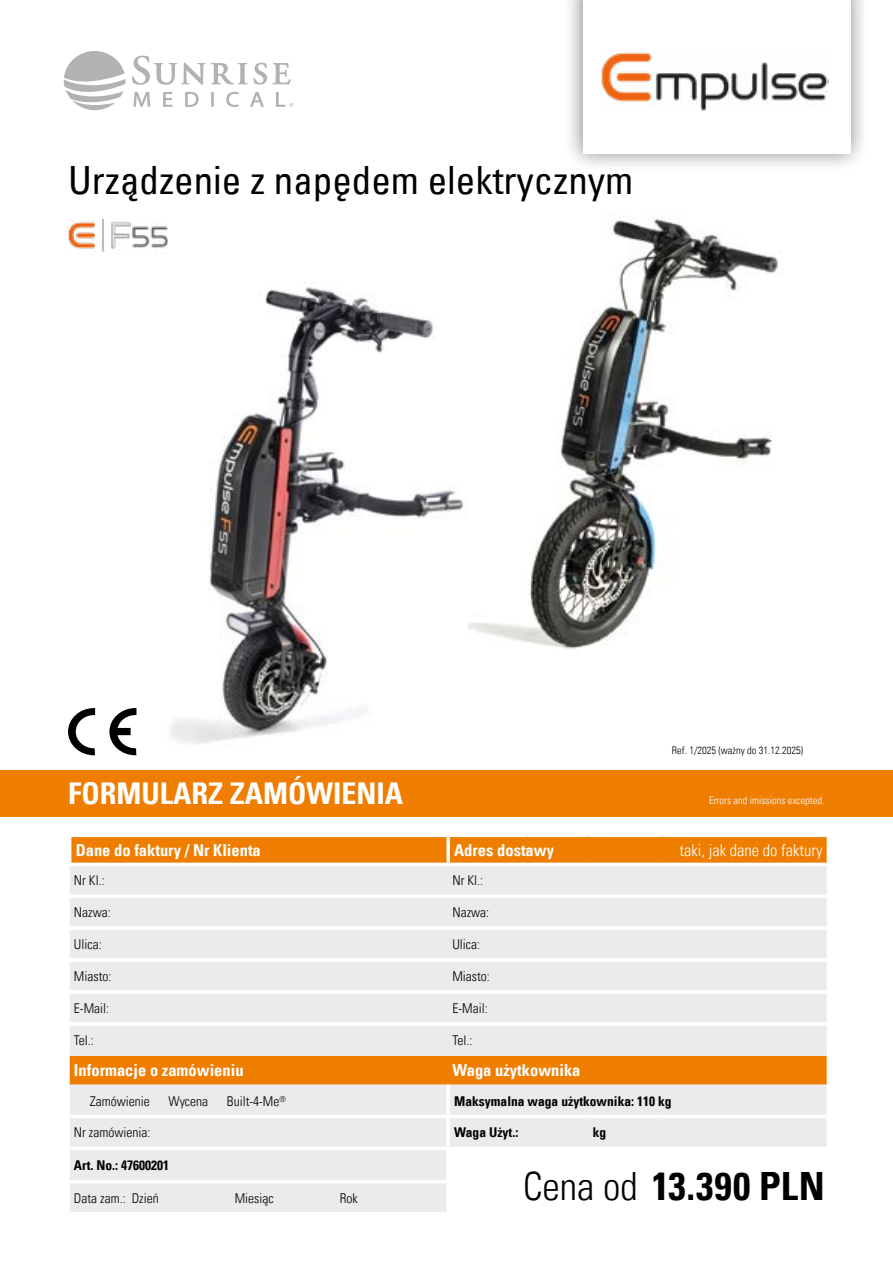
<style>
.page{position:relative;width:893px;height:1263px;background:#fff}
.page>*{position:absolute;margin:0;border:0;box-sizing:border-box;transform-origin:0 0}
.t1{font:condensed 39px "Univers Com 57";color:#000}
.t2{font:39px "Univers Com 67 Bold Cond";letter-spacing:.02em;color:#000}
.t3{font:30px "Univers Com 67 Bold Cond";color:#fff}
.t4{font:16.5px "Univers Com 67 Bold Cond";color:#fff}
.t5{font:16.5px "Univers Com 47 Light Cond";color:#fff}
.t6{font:13.5px "Univers Com 47 Light Cond";color:#000}
.t7{font:13.5px "Univers Com 67 Bold Cond";color:#000}
.t8{font:10.5px "Univers Com 47 Light Cond";color:#000}
.t9{font:10.5px "Univers Com 47 Light Cond";color:#fff}
.s1{font-family:"Univers Com 47 Light Cond"}
</style>
<div class="page">
<svg style="left:68px;top:708px;width:27px;height:47px"></svg>
<svg style="left:109px;top:708px;width:27px;height:47px"></svg>
<div style="left:563px;top:0;width:308px;height:173px;background:#000;opacity:.5"></div>
<div style="left:583px;top:0;width:267px;height:153px;background:#fff"></div>
<svg style="left:64px;top:51px;width:61px;height:59px"></svg>
<svg style="left:132px;top:56px;width:135px;height:29px"></svg>
<svg style="left:273px;top:63px;width:18px;height:21px"></svg>
<svg style="left:133px;top:92px;width:17px;height:15px"></svg>
<svg style="left:163px;top:92px;width:10px;height:15px"></svg>
<svg style="left:185px;top:92px;width:14px;height:15px"></svg>
<svg style="left:211px;top:92px;width:3px;height:15px"></svg>
<svg style="left:226px;top:92px;width:13px;height:15px"></svg>
<svg style="left:250px;top:92px;width:14px;height:15px"></svg>
<svg style="left:276px;top:92px;width:17px;height:15px"></svg>
<svg style="left:71px;top:837px;width:756px;height:26px;background:#ef7f04"></svg>
<svg style="left:70px;top:866px;width:757px;height:346px;background:#ebe0d4"></svg>
<div style="left:448px;top:1148px;width:379px;height:65px;background:#fff"></div>
<hr style="left:446px;top:1183px;width:4px;height:29px;background:#fff">
<hr style="left:505px;top:894px;width:22px;height:4px;background:#fff">
<hr style="left:527px;top:894px;width:61px;height:4px;background:#fff">
<hr style="left:588px;top:894px;width:75px;height:4px;background:#fff">
<hr style="left:663px;top:894px;width:164px;height:4px;background:#fff">
<hr style="left:505px;top:926px;width:22px;height:4px;background:#fff">
<hr style="left:527px;top:926px;width:61px;height:4px;background:#fff">
<hr style="left:588px;top:926px;width:75px;height:4px;background:#fff">
<hr style="left:663px;top:926px;width:164px;height:4px;background:#fff">
<hr style="left:505px;top:958px;width:22px;height:4px;background:#fff">
<hr style="left:527px;top:958px;width:61px;height:4px;background:#fff">
<hr style="left:588px;top:958px;width:75px;height:4px;background:#fff">
<hr style="left:663px;top:958px;width:164px;height:4px;background:#fff">
<hr style="left:505px;top:990px;width:22px;height:3px;background:#fff">
<hr style="left:527px;top:990px;width:61px;height:3px;background:#fff">
<hr style="left:588px;top:990px;width:75px;height:3px;background:#fff">
<hr style="left:663px;top:990px;width:164px;height:3px;background:#fff">
<hr style="left:505px;top:1022px;width:22px;height:3px;background:#fff">
<hr style="left:527px;top:1022px;width:61px;height:3px;background:#fff">
<hr style="left:588px;top:1022px;width:75px;height:3px;background:#fff">
<hr style="left:663px;top:1022px;width:164px;height:3px;background:#fff">
<hr style="left:448px;top:1147px;width:57px;height:3px;background:#fff">
<hr style="left:446px;top:1150px;width:4px;height:30px;background:#fff">
<hr style="left:505px;top:1147px;width:22px;height:3px;background:#fff">
<hr style="left:527px;top:1147px;width:61px;height:3px;background:#fff">
<hr style="left:588px;top:1147px;width:75px;height:3px;background:#fff">
<hr style="left:663px;top:1147px;width:164px;height:3px;background:#fff">
<svg style="left:446px;top:837px;width:4px;height:26px"></svg>
<hr style="left:70px;top:894px;width:55px;height:4px;background:#fff">
<hr style="left:125px;top:894px;width:51px;height:4px;background:#fff">
<hr style="left:176px;top:894px;width:272px;height:4px;background:#fff">
<hr style="left:448px;top:894px;width:57px;height:4px;background:#fff">
<hr style="left:70px;top:926px;width:55px;height:4px;background:#fff">
<hr style="left:125px;top:926px;width:51px;height:4px;background:#fff">
<hr style="left:176px;top:926px;width:272px;height:4px;background:#fff">
<hr style="left:448px;top:926px;width:57px;height:4px;background:#fff">
<hr style="left:70px;top:958px;width:55px;height:4px;background:#fff">
<hr style="left:125px;top:958px;width:51px;height:4px;background:#fff">
<hr style="left:176px;top:958px;width:272px;height:4px;background:#fff">
<hr style="left:448px;top:958px;width:57px;height:4px;background:#fff">
<hr style="left:70px;top:990px;width:55px;height:3px;background:#fff">
<hr style="left:125px;top:990px;width:51px;height:3px;background:#fff">
<hr style="left:176px;top:990px;width:272px;height:3px;background:#fff">
<hr style="left:448px;top:990px;width:57px;height:3px;background:#fff">
<hr style="left:70px;top:1022px;width:55px;height:3px;background:#fff">
<hr style="left:125px;top:1022px;width:51px;height:3px;background:#fff">
<hr style="left:176px;top:1022px;width:272px;height:3px;background:#fff">
<hr style="left:448px;top:1022px;width:57px;height:3px;background:#fff">
<hr style="left:70px;top:1115px;width:55px;height:3px;background:#fff">
<hr style="left:125px;top:1115px;width:51px;height:3px;background:#fff">
<hr style="left:176px;top:1115px;width:272px;height:3px;background:#fff">
<hr style="left:448px;top:1115px;width:57px;height:3px;background:#fff">
<hr style="left:505px;top:1115px;width:22px;height:3px;background:#fff">
<hr style="left:527px;top:1115px;width:61px;height:3px;background:#fff">
<hr style="left:588px;top:1115px;width:75px;height:3px;background:#fff">
<hr style="left:663px;top:1115px;width:164px;height:3px;background:#fff">
<hr style="left:70px;top:1147px;width:55px;height:3px;background:#fff">
<hr style="left:125px;top:1147px;width:51px;height:3px;background:#fff">
<hr style="left:176px;top:1147px;width:272px;height:3px;background:#fff">
<hr style="left:70px;top:1180px;width:55px;height:3px;background:#fff">
<hr style="left:125px;top:1180px;width:51px;height:3px;background:#fff">
<hr style="left:176px;top:1180px;width:274px;height:3px;background:#fff">
<hr style="left:446px;top:1085px;width:4px;height:30px;background:#fff">
<hr style="left:446px;top:1118px;width:4px;height:29px;background:#fff">
<div style="left:0;top:770px;width:893px;height:46px;background:#ef7d00"></div>
<img style="left:468px;top:219px;width:315px;height:430px">
<img style="left:65px;top:219px;width:103px;height:34px">
<img style="left:171px;top:287px;width:293px;height:457px">
<img style="left:601px;top:52px;width:227px;height:58px">
<h1 class="t1" style="left:68px;top:156px;width:567px">Urządzenie z napędem elektrycznym</h1>
<h2 class="t3" style="left:68px;top:775px;width:336px">FORMULARZ ZAMÓWIENIA</h2>
<p class="t8" style="left:672px;top:743px;width:133px">Ref. 1/2025 (ważny do 31.12.2025)</p>
<p class="t9" style="left:709px;top:794px;width:117px">Errors and imissions excepted.</p>
<p class="t4" style="left:76px;top:840px;width:187px">Dane do faktury / Nr Klienta</p>
<p class="t4" style="left:454px;top:840px;width:101px">Adres dostawy</p>
<p class="t5" style="left:679px;top:840px;width:144px">taki, jak dane do faktury</p>
<p class="t6" style="left:74px;top:872px;width:32px">Nr Kl.:</p>
<p class="t6" style="left:452px;top:872px;width:32px">Nr Kl.:</p>
<p class="t6" style="left:74px;top:904px;width:38px">Nazwa:</p>
<p class="t6" style="left:452px;top:904px;width:38px">Nazwa:</p>
<p class="t6" style="left:74px;top:936px;width:29px">Ulica:</p>
<p class="t6" style="left:452px;top:936px;width:29px">Ulica:</p>
<p class="t6" style="left:74px;top:968px;width:39px">Miasto:</p>
<p class="t6" style="left:452px;top:968px;width:39px">Miasto:</p>
<p class="t6" style="left:74px;top:1000px;width:37px">E-Mail:</p>
<p class="t6" style="left:452px;top:1000px;width:37px">E-Mail:</p>
<p class="t6" style="left:74px;top:1032px;width:21px">Tel.:</p>
<p class="t6" style="left:452px;top:1032px;width:21px">Tel.:</p>
<p class="t4" style="left:74px;top:1060px;width:171px">Informacje o zamówieniu</p>
<p class="t4" style="left:452px;top:1060px;width:130px">Waga użytkownika</p>
<p class="t6" style="left:90px;top:1093px;width:61px">Zamówienie</p>
<p class="t6" style="left:168px;top:1093px;width:41px">Wycena</p>
<p class="t6" style="left:227px;top:1093px;width:60px">Built-4-Me<sup>®</sup></p>
<p class="t7" style="left:454px;top:1092px;width:219px">Maksymalna waga użytkownika: 110 kg</p>
<p class="t6" style="left:74px;top:1124px;width:78px">Nr zamówienia:</p>
<p class="t7" style="left:454px;top:1124px;width:66px">Waga Użyt.:</p>
<p class="t7" style="left:593px;top:1124px;width:15px">kg</p>
<p class="t7" style="left:74px;top:1157px;width:97px">Art. No.: 47600201</p>
<p class="t6" style="left:74px;top:1190px;width:86px">Data zam.: Dzień</p>
<p class="t6" style="left:235px;top:1190px;width:40px">Miesiąc</p>
<p class="t6" style="left:340px;top:1190px;width:19px">Rok</p>
<h1 class="t2" style="left:523px;top:1162px;width:303px"><span class="s1">Cena od</span> 13.390 PLN</h1>
</div>
